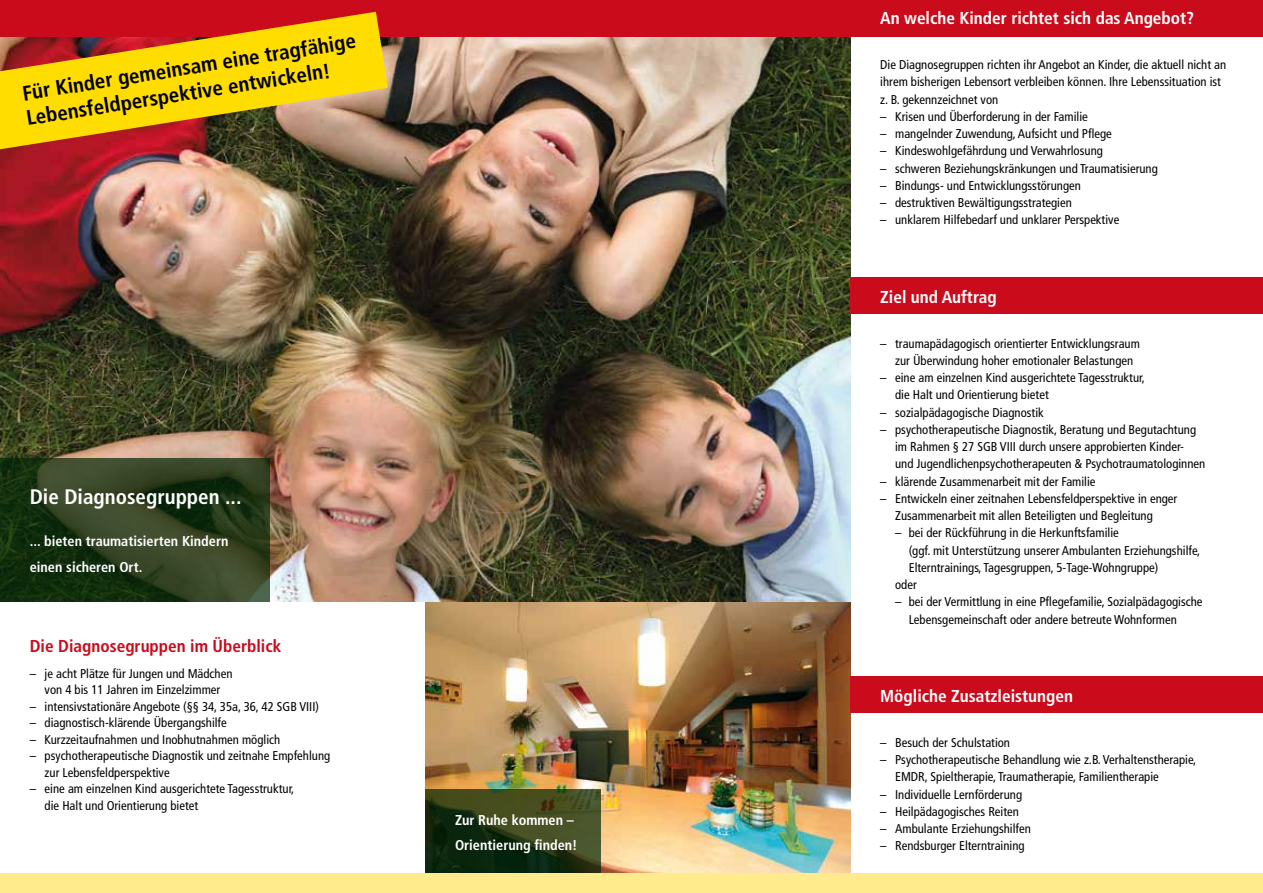
<style>
.page{position:relative;width:1263px;height:893px;background:#fff}
.page>*{position:absolute;margin:0;border:0;box-sizing:border-box;transform-origin:0 0}
.t1{font:700 condensed 21px/25.2px "Frutiger";color:#000}
.t2{font:700 condensed 21px "Frutiger";color:#fff}
.t3{font:700 condensed 17.25px "Frutiger";color:#fff}
.t4{font:700 condensed 17.25px "Frutiger";color:#c90b1c}
.t5{font:700 condensed 14.25px/25.5px "Frutiger";color:#fff}
.t6{font:condensed 12.75px/17.2px "Frutiger";color:#000}
</style>
<div class="page">
<img style="left:425px;top:602px;width:425px;height:272px">
<img style="left:0;top:36px;width:850px;height:566px">
<svg style="left:0;top:458px;width:270px;height:144px"></svg>
<svg style="left:425px;top:789px;width:176px;height:85px"></svg>
<div style="left:0;top:874px;width:1263px;height:19px;background:#ffeb8c"></div>
<div style="left:0;top:0;width:1263px;height:36px;background:#c90b1c"></div>
<div style="left:850px;top:277px;width:413px;height:37px;background:#c90b1c"></div>
<div style="left:850px;top:677px;width:413px;height:36px;background:#c90b1c"></div>
<svg style="left:0;top:12px;width:388px;height:137px;fill:#fd0"></svg>
<h1 class="t1" style="left:21px;top:81px;width:339px;rotate:-9deg">Für Kinder gemeinsam eine tragfähige<br>Lebensfeldperspektive entwickeln!</h1>
<h1 class="t2" style="left:30px;top:484px;width:213px">Die Diagnosegruppen ...</h1>
<p class="t5" style="left:30px;top:529px;width:200px">... bieten traumatisierten Kindern einen sicheren Ort.</p>
<h2 class="t4" style="left:30px;top:636px;width:253px">Die Diagnosegruppen im Überblick</h2>
<p class="t6" style="left:30px;top:665px;width:204px;line-height:16.5px;text-align:center">– je acht Plätze für Jungen und Mädchen von 4 bis 11 Jahren im Einzelzimmer</p>
<p class="t6" style="left:30px;top:698px;width:291px">– intensivstationäre Angebote (§§ 34, 35a, 36, 42 SGB VIII)</p>
<p class="t6" style="left:30px;top:714px;width:199px">– diagnostisch-klärende Übergangshilfe</p>
<p class="t6" style="left:30px;top:731px;width:252px">– Kurzzeitaufnahmen und Inobhutnahmen möglich</p>
<p class="t6" style="left:45px;top:748px;width:287px;line-height:16.5px;text-indent:-15px">– psychotherapeutische Diagnostik und zeitnahe Empfehlung zur Lebensfeldperspektive</p>
<p class="t6" style="left:45px;top:781px;width:251px;line-height:16.5px;text-indent:-15px">– eine am einzelnen Kind ausgerichtete Tagesstruktur, die Halt und Orientierung bietet</p>
<p class="t5" style="left:455px;top:807px;width:124px">Zur Ruhe kommen –<br>Orientierung finden!</p>
<h2 class="t3" style="left:880px;top:8px;width:315px">An welche Kinder richtet sich das Angebot?</h2>
<p class="t6" style="left:880px;top:56px;width:348px">Die Diagnosegruppen richten ihr Angebot an Kinder, die aktuell nicht an ihrem bisherigen Lebensort verbleiben können. Ihre Lebenssituation ist z. B. gekennzeichnet von</p>
<p class="t6" style="left:880px;top:108px;width:209px">– Krisen und Überforderung in der Familie</p>
<p class="t6" style="left:880px;top:125px;width:233px">– mangelnder Zuwendung, Aufsicht und Pflege</p>
<p class="t6" style="left:880px;top:142px;width:224px">– Kindeswohlgefährdung und Verwahrlosung</p>
<p class="t6" style="left:880px;top:160px;width:279px">– schweren Beziehungskränkungen und Traumatisierung</p>
<p class="t6" style="left:880px;top:177px;width:202px">– Bindungs- und Entwicklungsstörungen</p>
<p class="t6" style="left:880px;top:194px;width:193px">– destruktiven Bewältigungsstrategien</p>
<p class="t6" style="left:880px;top:211px;width:241px">– unklarem Hilfebedarf und unklarer Perspektive</p>
<h2 class="t3" style="left:880px;top:287px;width:118px">Ziel und Auftrag</h2>
<p class="t6" style="left:895px;top:335px;width:246px;text-indent:-15px">– traumapädagogisch orientierter Entwicklungsraum zur Überwindung hoher emotionaler Belastungen</p>
<p class="t6" style="left:895px;top:369px;width:251px;text-indent:-15px">– eine am einzelnen Kind ausgerichtete Tagesstruktur, die Halt und Orientierung bietet</p>
<p class="t6" style="left:880px;top:404px;width:165px">– sozialpädagogische Diagnostik</p>
<p class="t6" style="left:895px;top:421px;width:312px;text-indent:-15px">– psychotherapeutische Diagnostik, Beratung und Begutachtung im Rahmen § 27 SGB VIII durch unsere approbierten Kinder&shy;und Jugendlichenpsychotherapeuten &amp; Psychotraumatologinnen</p>
<p class="t6" style="left:880px;top:473px;width:217px">– klärende Zusammenarbeit mit der Familie</p>
<p class="t6" style="left:895px;top:490px;width:284px;text-indent:-15px">– Entwickeln einer zeitnahen Lebensfeldperspektive in enger<br>Zusammenarbeit mit allen Beteiligten und Begleitung</p>
<p class="t6" style="left:895px;top:524px;width:225px">– bei der Rückführung in die Herkunftsfamilie</p>
<p class="t6" style="left:909px;top:542px;width:293px">(ggf. mit Unterstützung unserer Ambulanten Erziehungshilfe,</p>
<p class="t6" style="left:909px;top:559px;width:251px">Elterntrainings, Tagesgruppen, 5-Tage-Wohngruppe)</p>
<p class="t6" style="left:895px;top:576px;width:23px">oder</p>
<p class="t6" style="left:909px;top:593px;width:295px;text-indent:-14px">– bei der Vermittlung in eine Pflegefamilie, Sozialpädagogische<br>Lebensgemeinschaft oder andere betreute Wohnformen</p>
<h2 class="t3" style="left:880px;top:686px;width:194px">Mögliche Zusatzleistungen</h2>
<p class="t6" style="left:880px;top:734px;width:131px">– Besuch der Schulstation</p>
<p class="t6" style="left:895px;top:751px;width:303px;text-indent:-15px">– Psychotherapeutische Behandlung wie z.B. Verhaltenstherapie,<br>EMDR, Spieltherapie, Traumatherapie, Familientherapie</p>
<p class="t6" style="left:880px;top:786px;width:143px">– Individuelle Lernförderung</p>
<p class="t6" style="left:880px;top:803px;width:140px">– Heilpädagogisches Reiten</p>
<p class="t6" style="left:880px;top:820px;width:152px">– Ambulante Erziehungshilfen</p>
<p class="t6" style="left:880px;top:837px;width:146px">– Rendsburger Elterntraining</p>
</div>
